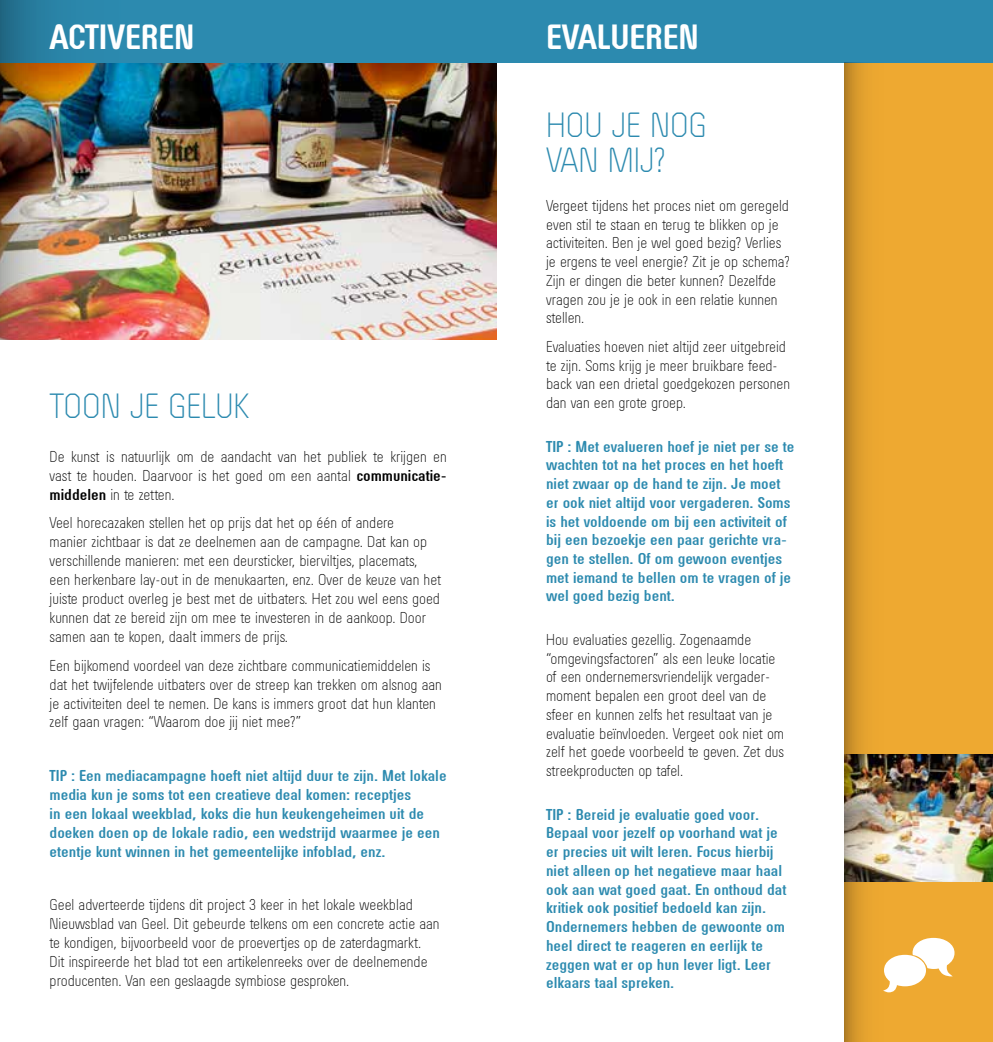
<style>
.page{position:relative;width:993px;height:1042px;background:#fff}
.page>*{position:absolute;margin:0;border:0;box-sizing:border-box;transform-origin:0 0}
.t1{font:35px/35px "Order Lt";color:#2c8aaf}
.t2{font:700 35px "Order Rg";color:#fff}
.t3{font:15.75px/18.7px "Order Lt";color:#000}
.t4{font:700 15.75px/18.7px "Order Rg";color:#2c8aaf}
.s1{font-family:"Order Rg";font-weight:700}
</style>
<div class="page">
<div style="left:0;top:0;width:992px;height:63px;background:#2c8aaf"></div>
<img style="left:0;top:0;width:496px;height:340px">
<svg style="left:844px;top:63px;width:148px;height:979px;background:#dea33c"></svg>
<h1 class="t2" style="left:50px;top:18px;width:146px">ACTIVEREN</h1>
<h1 class="t2" style="left:546px;top:18px;width:154px">EVALUEREN</h1>
<h1 class="t1" style="left:50px;top:388px;width:201px">TOON JE GELUK</h1>
<p class="t3" style="left:50px;top:447px;width:398px;text-align:justify">De kunst is natuurlijk om de aandacht van het publiek te krijgen en vast te houden. Daarvoor is het goed om een aantal <span class="s1">communicatie&shy;middelen</span> in te zetten.</p>
<p class="t3" style="left:50px;top:513px;width:393px">Veel horecazaken stellen het op prijs dat het op één of andere<br>manier zichtbaar is dat ze deelnemen aan de campagne. Dat kan op verschillende manieren: met een deursticker, bierviltjes, placemats, een herkenbare lay-out in de menukaarten, enz. Over de keuze van het juiste product overleg je best met de uitbaters. Het zou wel eens goed kunnen dat ze bereid zijn om mee te investeren in de aankoop. Door samen aan te kopen, daalt immers de prijs.</p>
<p class="t3" style="left:50px;top:656px;width:393px">Een bijkomend voordeel van deze zichtbare communicatiemiddelen is dat het twijfelende uitbaters over de streep kan trekken om alsnog aan je activiteiten deel te nemen. De kans is immers groot dat hun klanten zelf gaan vragen: “Waarom doe jij niet mee?”</p>
<p class="t4" style="left:50px;top:766px;width:398px">TIP : Een mediacampagne hoeft niet altijd duur te zijn. Met lokale media kun je soms tot een creatieve deal komen: receptjes<br>in een lokaal weekblad, koks die hun keukengeheimen uit de doeken doen op de lokale radio, een wedstrijd waarmee je een etentje kunt winnen in het gemeentelijke infoblad, enz.</p>
<p class="t3" style="left:50px;top:895px;width:391px">Geel adverteerde tijdens dit project 3 keer in het lokale weekblad Nieuwsblad van Geel. Dit gebeurde telkens om een concrete actie aan te kondigen, bijvoorbeeld voor de proevertjes op de zaterdagmarkt.<br>Dit inspireerde het blad tot een artikelenreeks over de deelnemende producenten. Van een geslaagde symbiose gesproken.</p>
<h1 class="t1" style="left:546px;top:107px;width:162px">HOU JE NOG<br>VAN MIJ?</h1>
<p class="t3" style="left:546px;top:196px;width:245px">Vergeet tijdens het proces niet om geregeld even stil te staan en terug te blikken op je activiteiten. Ben je wel goed bezig? Verlies je ergens te veel energie? Zit je op schema?<br>Zijn er dingen die beter kunnen? Dezelfde vragen zou je je ook in een relatie kunnen stellen.</p>
<p class="t3" style="left:546px;top:337px;width:245px">Evaluaties hoeven niet altijd zeer uitgebreid te zijn. Soms krijg je meer bruikbare feed&shy;back van een drietal goedgekozen personen dan van een grote groep.</p>
<p class="t4" style="left:546px;top:437px;width:249px">TIP : Met evalueren hoef je niet per se te wachten tot na het proces en het hoeft niet zwaar op de hand te zijn. Je moet er ook niet altijd voor vergaderen. Soms is het voldoende om bij een activiteit of bij een bezoekje een paar gerichte vra&shy;gen te stellen. Of om gewoon eventjes met iemand te bellen om te vragen of je wel goed bezig bent.</p>
<p class="t3" style="left:546px;top:630px;width:239px">Hou evaluaties gezellig. Zogenaamde “omgevingsfactoren” als een leuke locatie of een ondernemersvriendelijk vergader&shy;moment bepalen een groot deel van de sfeer en kunnen zelfs het resultaat van je evaluatie beïnvloeden. Vergeet ook niet om zelf het goede voorbeeld te geven. Zet dus streekproducten op tafel.</p>
<p class="t4" style="left:546px;top:805px;width:242px">TIP : Bereid je evaluatie goed voor.<br>Bepaal voor jezelf op voorhand wat je er precies uit wilt leren. Focus hierbij niet alleen op het negatieve maar haal ook aan wat goed gaat. En onthoud dat kritiek ook positief bedoeld kan zijn.<br>Ondernemers hebben de gewoonte om heel direct te reageren en eerlijk te zeggen wat er op hun lever ligt. Leer elkaars taal spreken.</p>
</div>
